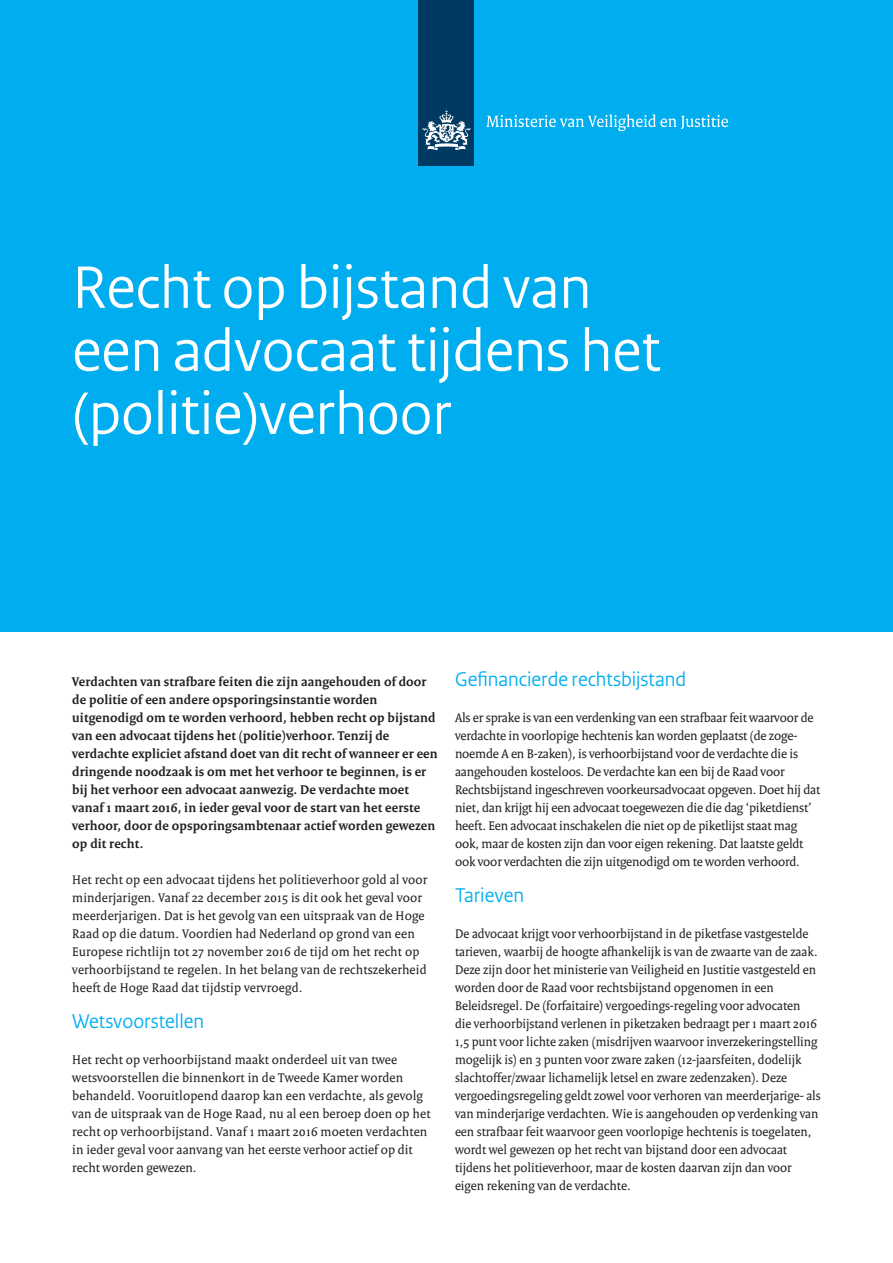
<style>
.page{position:relative;width:893px;height:1263px;background:#fff}
.page>*{position:absolute;margin:0;border:0;box-sizing:border-box;transform-origin:0 0}
._01_RO_Titel{font:63px/63px "Rijksoverheid Sans Heading";color:#fff}
._04_RO_Paragraafkop{font:21px "Rijksoverheid Sans Heading";color:#00aeef}
._04_RO_Paragraafkop-2{font:13.5px/18px "Rijksoverheid Serif";color:#231f20}
._09_RO_Inleiding{font:700 13.5px/18px "Rijksoverheid Serif";letter-spacing:.01em;color:#231f20}
._10_RO_Broodtekst_Se{font:13.5px/18px "Rijksoverheid Serif";letter-spacing:.01em;color:#231f20}
</style>
<div class="page">
<div style="left:0;top:0;width:893px;height:631px;background:#00aeef"></div>
<div style="left:419px;top:0;width:55px;height:166px;background:#003a62"></div>
<svg style="left:423px;top:110px;width:47px;height:40px"></svg>
<svg style="left:486px;top:114px;width:242px;height:17px"></svg>
<p class="_01_RO_Titel" style="left:72px;top:257px;width:590px">Recht op bijstand van een advocaat tijdens het (politie)verhoor</p>
<p class="_09_RO_Inleiding" style="left:72px;top:672px;width:367px">Verdachten van strafbare feiten die zijn aangehouden of door de politie of een andere opsporingsinstantie worden uitgenodigd om te worden verhoord, hebben recht op bijstand van een advocaat tijdens het (politie)verhoor. Tenzij de verdachte expliciet afstand doet van dit recht of wanneer er een dringende noodzaak is om met het verhoor te beginnen, is er bij het verhoor een advocaat aanwezig. De verdachte moet vanaf 1 maart 2016, in ieder geval voor de start van het eerste verhoor, door de opsporingsambtenaar actief worden gewezen op dit recht.</p>
<p class="_10_RO_Broodtekst_Se" style="left:72px;top:870px;width:357px">Het recht op een advocaat tijdens het politieverhoor gold al voor minderjarigen. Vanaf 22 december 2015 is dit ook het geval voor meerderjarigen. Dat is het gevolg van een uitspraak van de Hoge Raad op die datum. Voordien had Nederland op grond van een Europese richtlijn tot 27 november 2016 de tijd om het recht op verhoorbijstand te regelen. In het belang van de rechtszekerheid heeft de Hoge Raad dat tijdstip vervroegd.</p>
<p class="_04_RO_Paragraafkop" style="left:72px;top:1009px;width:133px">Wetsvoorstellen</p>
<p class="_04_RO_Paragraafkop-2" style="left:72px;top:1050px;width:360px">Het recht op verhoorbijstand maakt onderdeel uit van twee wetsvoorstellen die binnenkort in de Tweede Kamer worden behandeld. Vooruitlopend daarop kan een verdachte, als gevolg van de uitspraak van de Hoge Raad, nu al een beroep doen op het recht op verhoorbijstand. Vanaf 1 maart 2016 moeten verdachten in ieder geval voor aanvang van het eerste verhoor actief op dit recht worden gewezen.</p>
<p class="_04_RO_Paragraafkop" style="left:455px;top:667px;width:233px">Gefinancierde rechtsbijstand</p>
<p class="_04_RO_Paragraafkop-2" style="left:455px;top:708px;width:367px">Als er sprake is van een verdenking van een strafbaar feit waarvoor de verdachte in voorlopige hechtenis kan worden geplaatst (de zoge&shy;noemde A en B-zaken), is verhoorbijstand voor de verdachte die is aangehouden kosteloos. De verdachte kan een bij de Raad voor Rechtsbijstand ingeschreven voorkeursadvocaat opgeven. Doet hij dat niet, dan krijgt hij een advocaat toegewezen die die dag ‘piketdienst’ heeft. Een advocaat inschakelen die niet op de piketlijst staat mag ook, maar de kosten zijn dan voor eigen rekening. Dat laatste geldt ook voor verdachten die zijn uitgenodigd om te worden verhoord.</p>
<p class="_04_RO_Paragraafkop" style="left:455px;top:883px;width:71px">Tarieven</p>
<p class="_04_RO_Paragraafkop-2" style="left:455px;top:924px;width:367px">De advocaat krijgt voor verhoorbijstand in de piketfase vastgestelde tarieven, waarbij de hoogte afhankelijk is van de zwaarte van de zaak.<br>Deze zijn door het ministerie van Veiligheid en Justitie vastgesteld en worden door de Raad voor rechtsbijstand opgenomen in een Beleidsregel. De (forfaitaire) vergoedings-regeling voor advocaten<br>die verhoorbijstand verlenen in piketzaken bedraagt per 1 maart 2016<br>1,5 punt voor lichte zaken (misdrijven waarvoor inverzekeringstelling mogelijk is) en 3 punten voor zware zaken (12-jaarsfeiten, dodelijk slachtoffer/zwaar lichamelijk letsel en zware zedenzaken). Deze vergoedingsregeling geldt zowel voor verhoren van meerderjarige- als van minderjarige verdachten. Wie is aangehouden op verdenking van een strafbaar feit waarvoor geen voorlopige hechtenis is toegelaten, wordt wel gewezen op het recht van bijstand door een advocaat tijdens het politieverhoor, maar de kosten daarvan zijn dan voor eigen rekening van de verdachte.</p>
</div>
